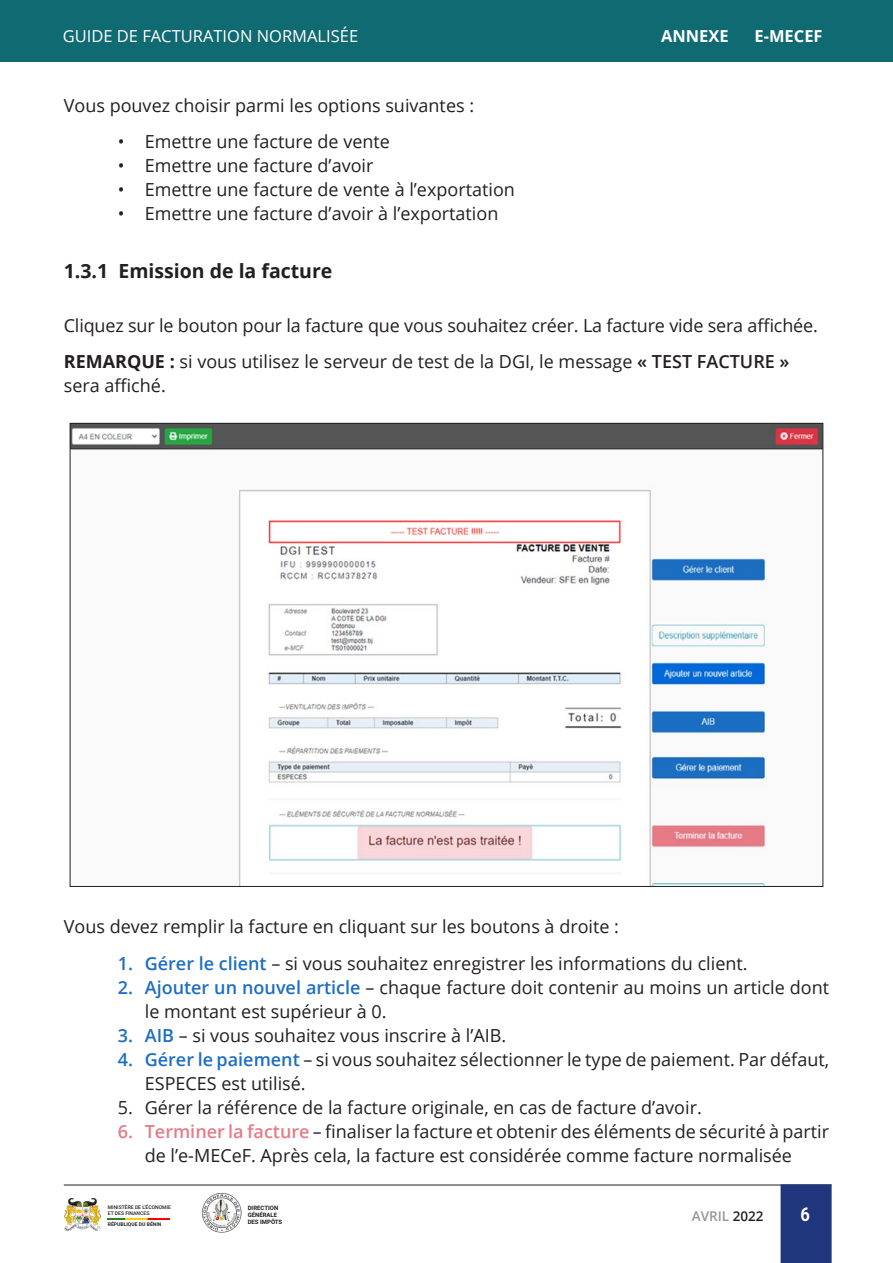
<style>
.page{position:relative;width:893px;height:1263px;background:#fff}
.page>*{position:absolute;margin:0;border:0;box-sizing:border-box;transform-origin:0 0}
.List_Paragraph{font:700 19.5px "Open Sans";color:#231f20}
.t1{font:700 18.9px "Roboto";color:#fff;scale:.87 1}
.t2{font:18px/24px "Open Sans";color:#231f20}
.t3{font:16.5px "Open Sans";color:#fff}
.t4{font:700 16.5px "Open Sans";color:#fff}
.t5{font:600 13.5px "Open Sans";color:#939598}
.t6{font:700 6px/7.2px "Roboto";color:#231f20}
.t7{font:500 5.1px/6.4px "Roboto";color:#231f20}
.t8{font:700 5.1px "Roboto";color:#231f20}
.s1{font-weight:700}
.s2{font-weight:600}
.s3{font-weight:600;color:#1c6ec2}
.s4{font-weight:600;color:#e67b85}
.s5{color:#231f20}
</style>
<div class="page">
<hr style="left:64px;top:1185px;width:767px;height:1px;background:#231f20">
<img style="left:108px;top:1218px;width:62px;height:2px">
<img style="left:64px;top:1198px;width:37px;height:32px">
<img style="left:202px;top:1193px;width:40px;height:40px">
<div style="left:781px;top:1184px;width:51px;height:79px;background:#1f367c"></div>
<div style="left:0;top:0;width:893px;height:62px;background:#106a72"></div>
<img style="left:72px;top:425px;width:749px;height:460px">
<p class="t3" style="left:63px;top:24px;width:297px">GUIDE DE FACTURATION NORMALISÉE</p>
<p class="t4" style="left:661px;top:24px;width:69px">ANNEXE</p>
<p class="t4" style="left:754px;top:24px;width:70px">E-MECEF</p>
<p class="t2" style="left:64px;top:93px;width:412px">Vous pouvez choisir parmi les options suivantes :</p>
<p class="t2" style="left:118px;top:129px;width:274px">• Emettre une facture de vente</p>
<p class="t2" style="left:118px;top:153px;width:257px">• Emettre une facture d’avoir</p>
<p class="t2" style="left:118px;top:177px;width:399px">• Emettre une facture de vente à l’exportation</p>
<p class="t2" style="left:118px;top:201px;width:382px">• Emettre une facture d’avoir à l’exportation</p>
<p class="List_Paragraph" style="left:64px;top:257px;width:270px">1.3.1 Emission de la facture</p>
<p class="t2" style="left:64px;top:313px;width:756px">Cliquez sur le bouton pour la facture que vous souhaitez créer. La facture vide sera affichée.</p>
<p class="t2" style="left:64px;top:349px;width:727px"><span class="s1">REMARQUE :</span> si vous utilisez le serveur de test de la DGI, le message <span class="s2">« TEST FACTURE » </span>sera affiché.</p>
<p class="t2" style="left:64px;top:914px;width:557px">Vous devez remplir la facture en cliquant sur les boutons à droite :</p>
<p class="t2" style="left:118px;top:950px;width:631px"><span class="s3">1. Gérer le client</span> – si vous souhaitez enregistrer les informations du client.</p>
<p class="t2" style="left:145px;top:974px;width:686px;text-indent:-27px"><span class="s3">2. Ajouter un nouvel article</span> – chaque facture doit contenir au moins un article dont le montant est supérieur à 0.</p>
<p class="t2" style="left:118px;top:1022px;width:390px"><span class="s3">3. AIB</span> – si vous souhaitez vous inscrire à l’AIB.</p>
<p class="t2" style="left:145px;top:1046px;width:686px;text-indent:-27px"><span class="s3">4. Gérer le paiement</span> – si vous souhaitez sélectionner le type de paiement. Par défaut,<br>ESPECES est utilisé.</p>
<p class="t2" style="left:118px;top:1094px;width:586px">5. Gérer la référence de la facture originale, en cas de facture d’avoir.</p>
<p class="t2" style="left:118px;top:1118px;width:713px;text-align:center"><span class="s4">6. Terminer la facture</span> – finaliser la facture et obtenir des éléments de sécurité à partir de l’e-MECeF. Après cela, la facture est considérée comme facture normalisée</p>
<p class="t7" style="left:108px;top:1203px;width:65px">MINISTÈRE DE L’ÉCONOMIE<br>ET DES FINANCES</p>
<p class="t8" style="left:108px;top:1220px;width:55px">RÉPUBLIQUE DU BÉNIN</p>
<p class="t6" style="left:248px;top:1204px;width:36px">DIRECTION<br>GÉNÉRALE<br>DES IMPÔTS</p>
<p class="t5" style="left:692px;top:1206px;width:73px">AVRIL <span class="s5">2022</span></p>
<p class="t1" style="left:800px;top:1201px;width:12px">6</p>
</div>
